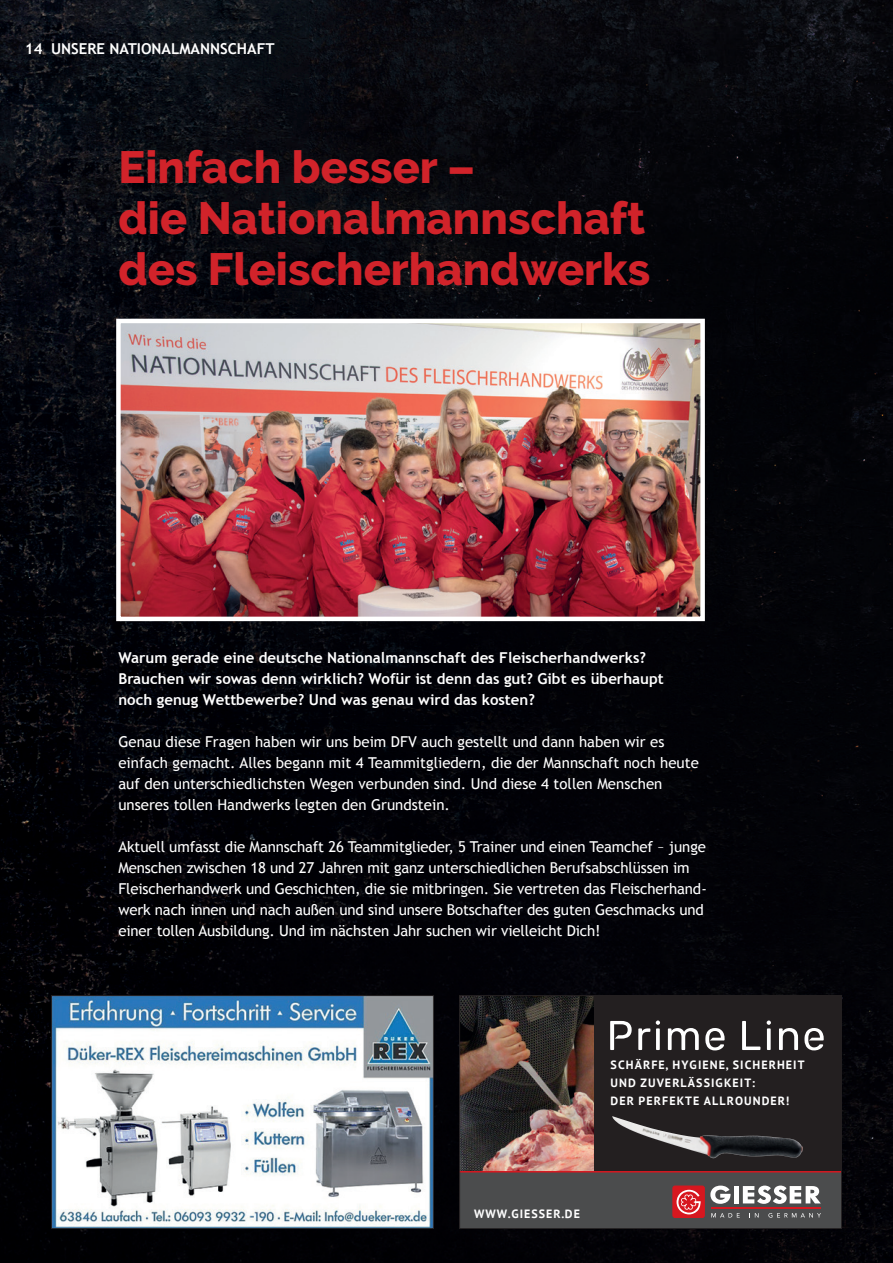
<style>
.page{position:relative;width:893px;height:1263px;background:#fff}
.page>*{position:absolute;margin:0;border:0;box-sizing:border-box;transform-origin:0 0}
.Head{font:800 45px/51px "Raleway";color:#d1232a}
.copy{font:15px/21px "Trebuchet MS";letter-spacing:-.01em;color:#fff}
.t1{font:700 15px/21px "Trebuchet MS";color:#fff}
.t2{font:700 12px/18px "PT Sans";letter-spacing:.09em;color:#fff}
</style>
<div class="page">
<img style="left:0;top:0;width:893px;height:1263px">
<img style="left:121px;top:324px;width:579px;height:292px">
<div style="left:116px;top:319px;width:589px;height:302px;border:4px solid #fff"></div>
<div style="left:459px;top:995px;width:383px;height:206px;background:#231f20"></div>
<img style="left:461px;top:997px;width:132px;height:174px">
<div style="left:459px;top:1172px;width:383px;height:57px;background:#4b4c4d"></div>
<hr style="left:459px;top:1171px;width:383px;height:1px;background:#d7171f">
<hr style="left:711px;top:1207px;width:110px;height:2px;background:#d7171f">
<svg style="left:710px;top:1185px;width:20px;height:19px"></svg>
<hr style="left:734px;top:1186px;width:4px;height:17px;background:#fff">
<svg style="left:743px;top:1185px;width:78px;height:19px"></svg>
<svg style="left:711px;top:1213px;width:29px;height:4px"></svg>
<svg style="left:749px;top:1213px;width:10px;height:4px"></svg>
<svg style="left:768px;top:1213px;width:53px;height:4px"></svg>
<div style="left:673px;top:1186px;width:31px;height:31px;background:#d7171f;border-radius:2px"></div>
<div style="left:673px;top:1186px;width:31px;height:32px;border:1px solid #d7171f;border-radius:2px"></div>
<svg style="left:676px;top:1190px;width:25px;height:24px"></svg>
<img style="left:614px;top:1119px;width:189px;height:39px">
<svg style="left:610px;top:1021px;width:22px;height:29px"></svg>
<svg style="left:638px;top:1028px;width:12px;height:22px"></svg>
<svg style="left:668px;top:1028px;width:31px;height:22px"></svg>
<svg style="left:705px;top:1028px;width:20px;height:22px"></svg>
<svg style="left:742px;top:1021px;width:18px;height:29px"></svg>
<svg style="left:779px;top:1028px;width:19px;height:22px"></svg>
<svg style="left:656px;top:1020px;width:4px;height:30px"></svg>
<svg style="left:767px;top:1020px;width:4px;height:30px"></svg>
<svg style="left:804px;top:1028px;width:20px;height:22px"></svg>
<div style="left:459px;top:995px;width:383px;height:234px;border:1px solid #231f20"></div>
<img style="left:53px;top:997px;width:379px;height:230px">
<div style="left:51px;top:995px;width:383px;height:234px;border:1px solid #231f20"></div>
<p class="t1" style="left:25px;top:38px;width:19px">14</p>
<p class="t1" style="left:51px;top:38px;width:225px">UNSERE NATIONALMANNSCHAFT</p>
<p class="Head" style="left:118px;top:142px;width:533px">Einfach besser –<br>die Nationalmannschaft des Fleischerhandwerks</p>
<p class="t1" style="left:118px;top:647px;width:547px">Warum gerade eine deutsche Nationalmannschaft des Fleischerhandwerks?<br>Brauchen wir sowas denn wirklich? Wofür ist denn das gut? Gibt es überhaupt noch genug Wettbewerbe? Und was genau wird das kosten?</p>
<p class="copy" style="left:118px;top:731px;width:582px">Genau diese Fragen haben wir uns beim DFV auch gestellt und dann haben wir es einfach gemacht. Alles begann mit 4 Teammitgliedern, die der Mannschaft noch heute auf den unterschiedlichsten Wegen verbunden sind. Und diese 4 tollen Menschen unseres tollen Handwerks legten den Grundstein.</p>
<p class="copy" style="left:118px;top:836px;width:590px">Aktuell umfasst die Mannschaft 26 Teammitglieder, 5 Trainer und einen Teamchef – junge Menschen zwischen 18 und 27 Jahren mit ganz unterschiedlichen Berufsabschlüssen im Fleischerhandwerk und Geschichten, die sie mitbringen. Sie vertreten das Fleischerhand&shy;werk nach innen und nach außen und sind unsere Botschafter des guten Geschmacks und einer tollen Ausbildung. Und im nächsten Jahr suchen wir vielleicht Dich!</p>
<p class="t2" style="left:611px;top:1056px;width:195px">SCHÄRFE, HYGIENE, SICHERHEIT<br>UND ZUVERLÄSSIGKEIT:<br>DER PERFEKTE ALLROUNDER!</p>
<p class="t2" style="left:474px;top:1204px;width:107px">WWW.GIESSER.DE</p>
</div>
